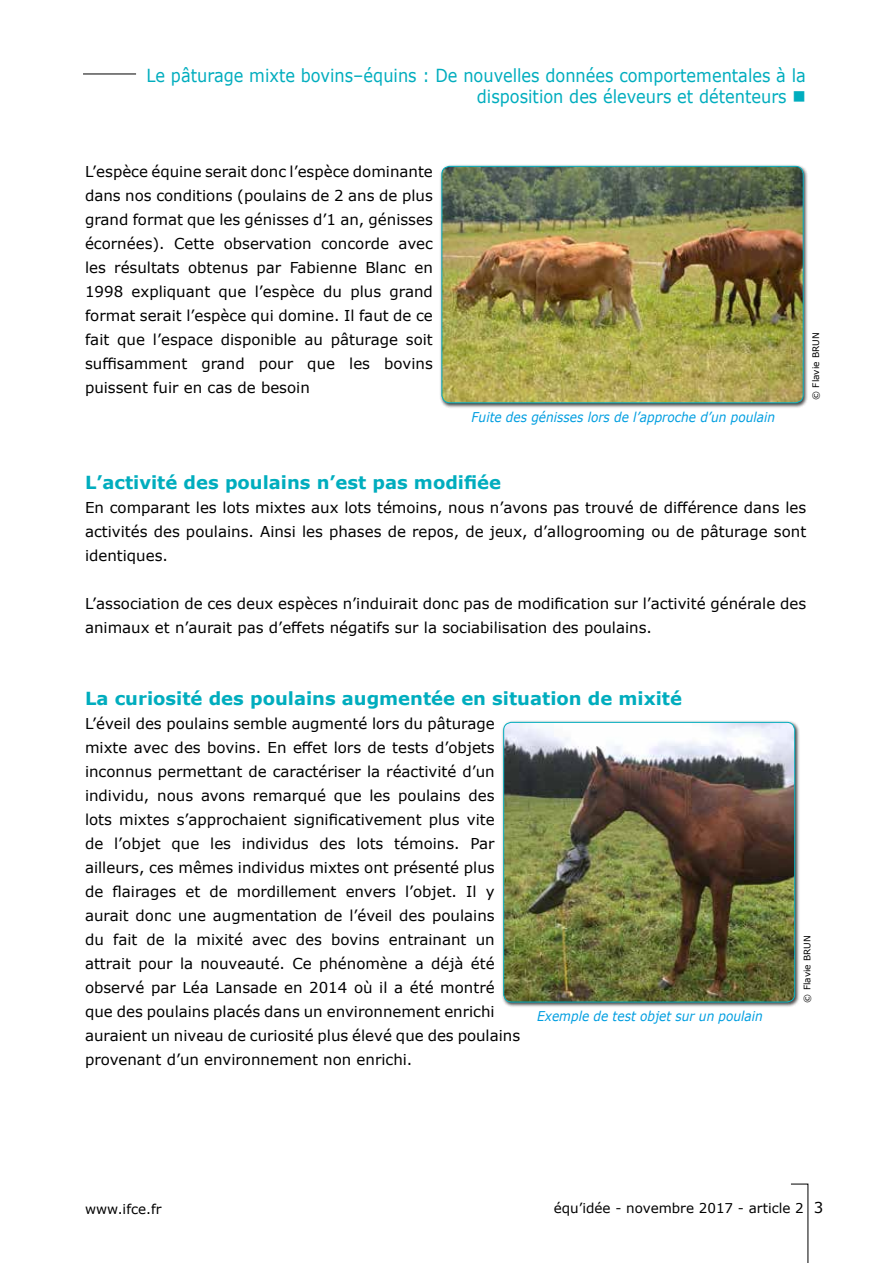
<style>
.page{position:relative;width:893px;height:1263px;background:#fff}
.page>*{position:absolute;margin:0;border:0;box-sizing:border-box;transform-origin:0 0}
.t1{font:18px/21px "Verdana";color:#00adbe;text-align:right;scale:.9 1}
.t2{font:700 18px "Verdana";color:#00adbe}
.t3{font:15px/24px "Verdana";color:#000;text-align:justify}
.t4{font:italic 13.5px "Verdana";color:#009ee0;scale:.9 1}
.t5{font:13.5px "Verdana";color:#000}
.t6{font:9px "Verdana";color:#000}
.s1{font-size:15px}
</style>
<div class="page">
<svg style="left:791px;top:1183px;width:18px;height:80px"></svg>
<hr style="left:83px;top:74px;width:53px;height:1px;background:#000">
<div style="left:439px;top:164px;width:370px;height:244px;background:#000;opacity:.75"></div>
<img style="left:442px;top:166px;width:361px;height:237px">
<div style="left:441px;top:166px;width:363px;height:237px;border:1px solid #00adbe;border-radius:8px"></div>
<div style="left:501px;top:720px;width:299px;height:287px;background:#000;opacity:.75"></div>
<img style="left:504px;top:722px;width:291px;height:280px">
<div style="left:503px;top:722px;width:292px;height:280px;border:1px solid #00adbe;border-radius:8px"></div>
<p class="t1" style="left:147px;top:65px;width:734px">Le pâturage mixte bovins–équins : De nouvelles données comportementales à la disposition des éleveurs et détenteurs ■</p>
<p class="t3" style="left:85px;top:160px;width:349px">L’espèce équine serait donc l’espèce dominante dans nos conditions (poulains de 2 ans de plus grand format que les génisses d’1 an, génisses écornées). Cette observation concorde avec les résultats obtenus par Fabienne Blanc en 1998 expliquant que l’espèce du plus grand format serait l’espèce qui domine. Il faut de ce fait que l’espace disponible au pâturage soit suffisamment grand pour que les bovins puissent fuir en cas de besoin</p>
<p class="t4" style="left:472px;top:408px;width:339px">Fuite des génisses lors de l’approche d’un poulain</p>
<p class="t6" style="left:810px;top:400px;width:69px;rotate:-90deg">© Flavie BRUN</p>
<p class="t2" style="left:85px;top:470px;width:418px">L’activité des poulains n’est pas modifiée</p>
<p class="t3" style="left:85px;top:496px;width:723px">En comparant les lots mixtes aux lots témoins, nous n’avons pas trouvé de différence dans les activités des poulains. Ainsi les phases de repos, de jeux, d’allogrooming ou de pâturage sont identiques.</p>
<p class="t3" style="left:85px;top:592px;width:723px">L’association de ces deux espèces n’induirait donc pas de modification sur l’activité générale des animaux et n’aurait pas d’effets négatifs sur la sociabilisation des poulains.</p>
<p class="t2" style="left:85px;top:686px;width:599px">La curiosité des poulains augmentée en situation de mixité</p>
<p class="t3" style="left:85px;top:712px;width:437px;text-align:left">L’éveil des poulains semble augmenté lors du pâturage mixte avec des bovins. En effet lors de tests d’objets inconnus permettant de caractériser la réactivité d’un individu, nous avons remarqué que les poulains des lots mixtes s’approchaient significativement plus vite<br>de l’objet que les individus des lots témoins. Par ailleurs, ces mêmes individus mixtes ont présenté plus<br>de flairages et de mordillement envers l’objet. Il y aurait donc une augmentation de l’éveil des poulains<br>du fait de la mixité avec des bovins entrainant un attrait pour la nouveauté. Ce phénomène a déjà été observé par Léa Lansade en 2014 où il a été montré que des poulains placés dans un environnement enrichi auraient un niveau de curiosité plus élevé que des poulains provenant d’un environnement non enrichi.</p>
<p class="t4" style="left:537px;top:1007px;width:252px">Exemple de test objet sur un poulain</p>
<p class="t6" style="left:801px;top:1002px;width:69px;rotate:-90deg">© Flavie BRUN</p>
<p class="t5" style="left:85px;top:1200px;width:78px">www.ifce.fr</p>
<p class="t5" style="left:554px;top:1199px;width:271px">équ’idée - novembre 2017 - article 2 <span class="s1">3</span></p>
</div>
